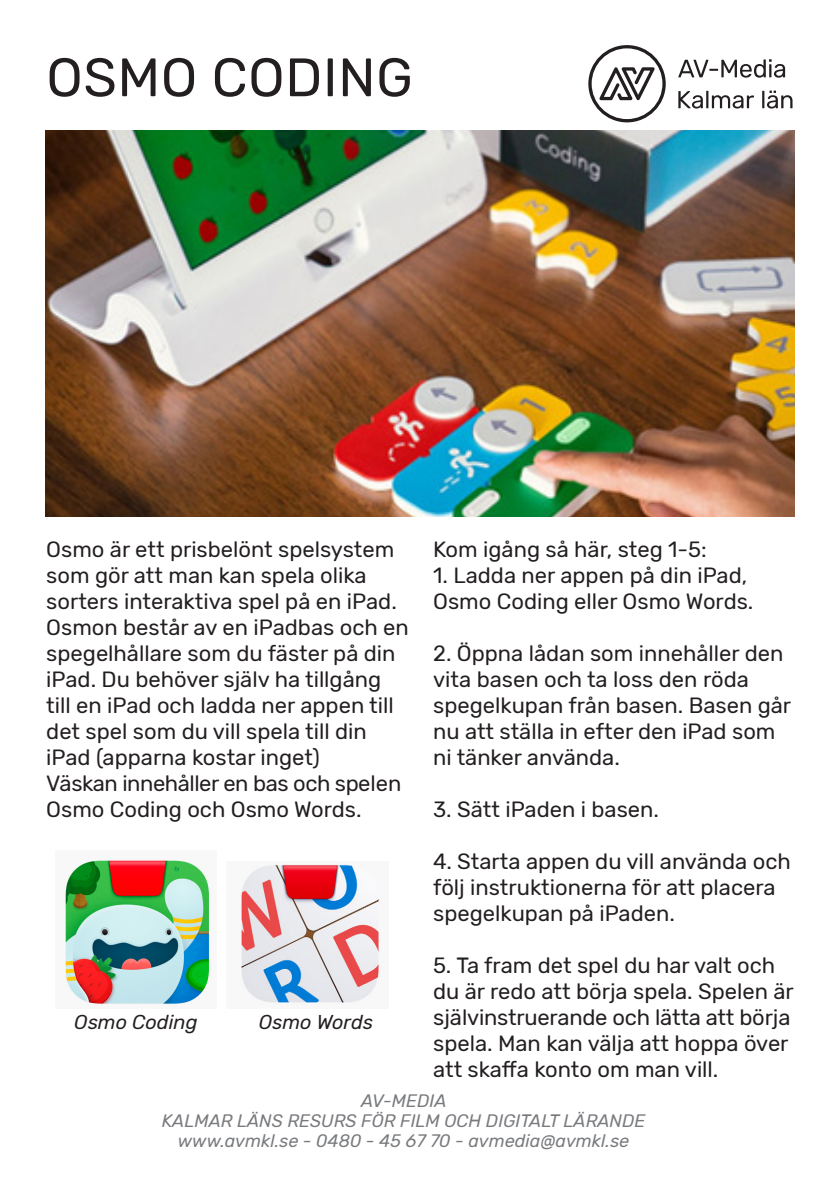
<style>
.page{position:relative;width:840px;height:1191px;background:#fff}
.page>*{position:absolute;margin:0;border:0;box-sizing:border-box;transform-origin:0 0}
.t1{font:54px "Rubik";letter-spacing:.01em;color:#231f20}
.t2{font:22px/26px "Rubik";color:#231f20}
.t3{font:italic 20px "Rubik";color:#231f20}
.t4{font:italic 18px "Rubik";color:#787a7d}
</style>
<div class="page">
<img style="left:45px;top:130px;width:749px;height:386px">
<svg style="left:588px;top:45px;width:77px;height:77px"></svg>
<svg style="left:678px;top:59px;width:106px;height:19px"></svg>
<svg style="left:678px;top:91px;width:75px;height:17px"></svg>
<svg style="left:762px;top:91px;width:30px;height:17px"></svg>
<img style="left:65px;top:860px;width:144px;height:144px">
<img style="left:240px;top:863px;width:139px;height:142px">
<p class="t1" style="left:46px;top:47px;width:368px">OSMO CODING</p>
<p class="t2" style="left:46px;top:536px;width:364px">Osmo är ett prisbelönt spelsystem som gör att man kan spela olika sorters interaktiva spel på en iPad.<br>Osmon består av en iPadbas och en spegelhållare som du fäster på din iPad. Du behöver själv ha tillgång till en iPad och ladda ner appen till det spel som du vill spela till din iPad (apparna kostar inget)<br>Väskan innehåller en bas och spelen<br>Osmo Coding och Osmo Words.</p>
<p class="t2" style="left:433px;top:536px;width:275px">Kom igång så här, steg 1-5:</p>
<p class="t2" style="left:433px;top:562px;width:321px">1. Ladda ner appen på din iPad,<br>Osmo Coding eller Osmo Words.</p>
<p class="t2" style="left:433px;top:640px;width:359px">2. Öppna lådan som innehåller den vita basen och ta loss den röda spegelkupan från basen. Basen går nu att ställa in efter den iPad som ni tänker använda.</p>
<p class="t2" style="left:433px;top:796px;width:227px">3. Sätt iPaden i basen.</p>
<p class="t2" style="left:433px;top:848px;width:359px">4. Starta appen du vill använda och följ instruktionerna för att placera spegelkupan på iPaden.</p>
<p class="t2" style="left:433px;top:952px;width:362px">5. Ta fram det spel du har valt och du är redo att börja spela. Spelen är självinstruerande och lätta att börja spela. Man kan välja att hoppa över att skaffa konto om man vill.</p>
<p class="t4" style="left:361px;top:1090px;width:87px">AV-MEDIA</p>
<p class="t4" style="left:162px;top:1110px;width:485px">KALMAR LÄNS RESURS FÖR FILM OCH DIGITALT LÄRANDE</p>
<p class="t4" style="left:178px;top:1130px;width:452px">www.avmkl.se - 0480 - 45 67 70 - avmedia@avmkl.se</p>
<p class="t3" style="left:74px;top:1011px;width:125px">Osmo Coding</p>
<p class="t3" style="left:258px;top:1011px;width:116px">Osmo Words</p>
</div>
